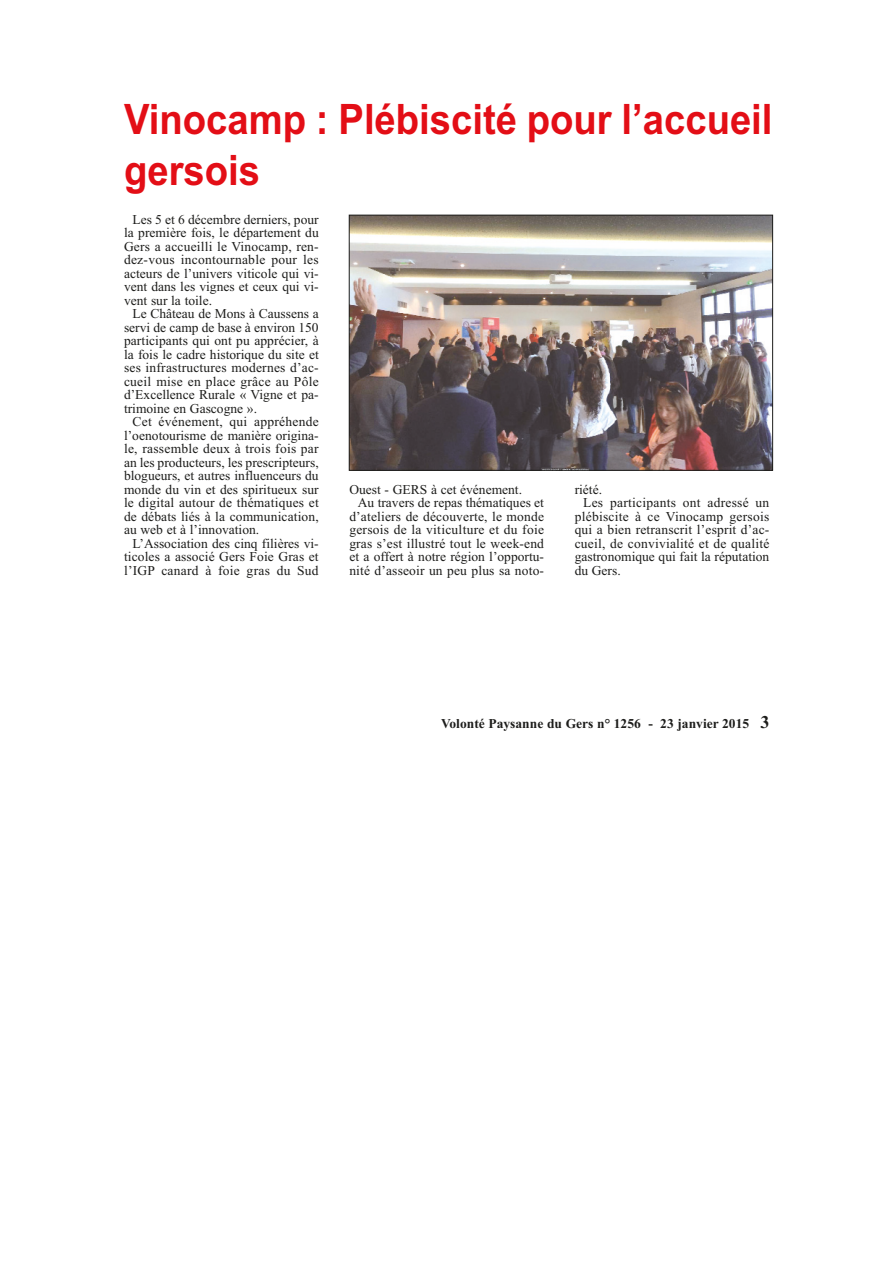
<style>
.page{position:relative;width:893px;height:1263px;background:#fff}
.page>*{position:absolute;margin:0;border:0;box-sizing:border-box;transform-origin:0 0}
.t1{font:700 42px/50.4px "Arial";color:#e30e16;scale:.91 1}
.t2{font:13.5px/13.5px "Times New Roman";letter-spacing:.01em;color:#1d1d1b;text-align:justify}
.t3{font:700 13.5px "Times New Roman";color:#1d1d1b}
.s1{font-size:18px}
</style>
<div class="page">
<img style="left:351px;top:217px;width:420px;height:252px">
<div style="left:349px;top:215px;width:424px;height:256px;border:1px solid #1d1d1b"></div>
<h1 class="t1" style="left:124px;top:98px;width:714px">Vinocamp : Plébiscité pour l’accueil gersois</h1>
<p class="t2" style="left:124px;top:214px;width:196px;text-indent:9px">Les 5 et 6 décembre derniers, pour la première fois, le département du Gers a accueilli le Vinocamp, ren&shy;dez-vous incontournable pour les acteurs de l’univers viticole qui vi&shy;vent dans les vignes et ceux qui vi&shy;vent sur la toile.</p>
<p class="t2" style="left:124px;top:308px;width:196px;text-indent:9px">Le Château de Mons à Caussens a servi de camp de base à environ 150 participants qui ont pu apprécier, à la fois le cadre historique du site et ses infrastructures modernes d’ac&shy;cueil mise en place grâce au Pôle d’Excellence Rurale « Vigne et pa&shy;trimoine en Gascogne ».</p>
<p class="t2" style="left:124px;top:416px;width:196px;text-indent:9px">Cet événement, qui appréhende l’oenotourisme de manière origina&shy;le, rassemble deux à trois fois par an les producteurs, les prescripteurs, blogueurs, et autres influenceurs du monde du vin et des spiritueux sur le digital autour de thématiques et de débats liés à la communication, au web et à l’innovation.</p>
<p class="t2" style="left:124px;top:538px;width:196px;text-indent:9px">L’Association des cinq filières vi&shy;ticoles a associé Gers Foie Gras et l’IGP canard à foie gras du Sud</p>
<p class="t2" style="left:349px;top:484px;width:174px">Ouest - GERS à cet événement.</p>
<p class="t2" style="left:358px;top:497px;width:188px">Au travers de repas thématiques et</p>
<p class="t2" style="left:349px;top:511px;width:196px">d’ateliers de découverte, le monde</p>
<p class="t2" style="left:349px;top:524px;width:196px">gersois de la viticulture et du foie</p>
<p class="t2" style="left:349px;top:538px;width:196px">gras s’est illustré tout le week-end</p>
<p class="t2" style="left:349px;top:551px;width:196px">et a offert à notre région l’opportu-</p>
<p class="t2" style="left:349px;top:565px;width:196px">nité d’asseoir un peu plus sa noto-</p>
<p class="t2" style="left:574px;top:484px;width:29px">riété.</p>
<p class="t2" style="left:583px;top:497px;width:188px">Les participants ont adressé un</p>
<p class="t2" style="left:574px;top:511px;width:196px">plébiscite à ce Vinocamp gersois</p>
<p class="t2" style="left:574px;top:524px;width:196px">qui a bien retranscrit l’esprit d’ac-</p>
<p class="t2" style="left:574px;top:538px;width:196px">cueil, de convivialité et de qualité</p>
<p class="t2" style="left:574px;top:551px;width:196px">gastronomique qui fait la réputation</p>
<p class="t2" style="left:574px;top:565px;width:48px">du Gers.</p>
<p class="t3" style="left:441px;top:719px;width:330px">Volonté Paysanne du Gers n° 1256 - 23 janvier 2015 <span class="s1">3</span></p>
</div>
